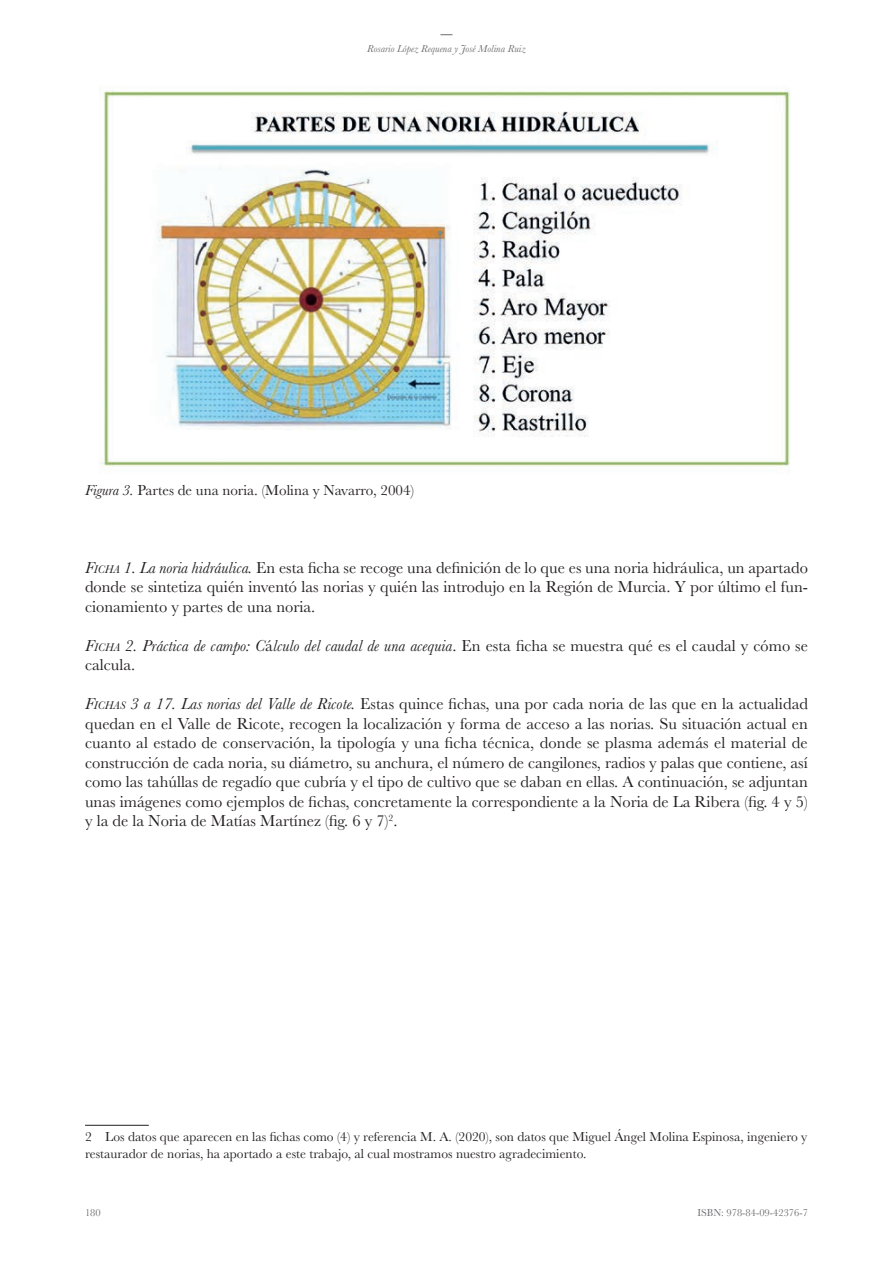
<style>
.page{position:relative;width:893px;height:1263px;background:#fff}
.page>*{position:absolute;margin:0;border:0;box-sizing:border-box;transform-origin:0 0}
.t1{font:16.5px/19.5px "Baskerville";color:#231f20;text-align:justify}
.t2{font:15px "Baskerville";color:#231f20}
.t3{font:13.5px/16.2px "Baskerville";color:#231f20}
.t4{font:italic 10.5px "Baskerville";color:#6c6d70}
.t5{font:10.5px "Baskerville";color:#6c6d70}
.s1{font-style:italic}
.s2{font-style:italic;font-size:11.55px}
</style>
<div class="page">
<svg style="left:440px;top:34px;width:12px;height:1px"></svg>
<hr style="left:85px;top:1125px;width:64px;height:1px;background:#231f20">
<img style="left:99px;top:85px;width:691px;height:382px">
<p class="t4" style="left:367px;top:43px;width:160px">Rosario López Requena y José Molina Ruiz</p>
<p class="t2" style="left:85px;top:481px;width:331px"><span class="s1">Figura 3.</span> Partes de una noria. (Molina y Navarro, 2004)</p>
<p class="t1" style="left:85px;top:557px;width:724px"><span class="s1">F</span><span class="s2">ICHA</span> <span class="s1">1. La noria hidráulica.</span> En esta ficha se recoge una definición de lo que es una noria hidráulica, un apartado donde se sintetiza quién inventó las norias y quién las introdujo en la Región de Murcia. Y por último el fun&shy;cionamiento y partes de una noria.</p>
<p class="t1" style="left:85px;top:635px;width:724px"><span class="s1">F</span><span class="s2">ICHA</span> <span class="s1">2. Práctica de campo: C</span>á<span class="s1">lculo del caudal de una acequia</span>. En esta ficha se muestra qué es el caudal y cómo se calcula.</p>
<p class="t1" style="left:85px;top:694px;width:724px"><span class="s1">F</span><span class="s2">ICHAS</span> <span class="s1">3 a 17. Las norias del Valle de Ricote.</span> Estas quince fichas, una por cada noria de las que en la actualidad quedan en el Valle de Ricote, recogen la localización y forma de acceso a las norias. Su situación actual en cuanto al estado de conservación, la tipología y una ficha técnica, donde se plasma además el material de construcción de cada noria, su diámetro, su anchura, el número de cangilones, radios y palas que contiene, así como las tahúllas de regadío que cubría y el tipo de cultivo que se daban en ellas. A continuación, se adjuntan unas imágenes como ejemplos de fichas, concretamente la correspondiente a la Noria de La Ribera (fig. 4 y 5) y la de la Noria de Matías Martínez (fig. 6 y 7)<sup>2</sup>.</p>
<p class="t3" style="left:85px;top:1129px;width:724px">2 Los datos que aparecen en las fichas como (4) y referencia M. A. (2020), son datos que Miguel Ángel Molina Espinosa, ingeniero y restaurador de norias, ha aportado a este trabajo, al cual mostramos nuestro agradecimiento.</p>
<p class="t5" style="left:85px;top:1207px;width:17px">180</p>
<p class="t5" style="left:698px;top:1207px;width:112px">ISBN: 978-84-09-42376-7</p>
</div>
